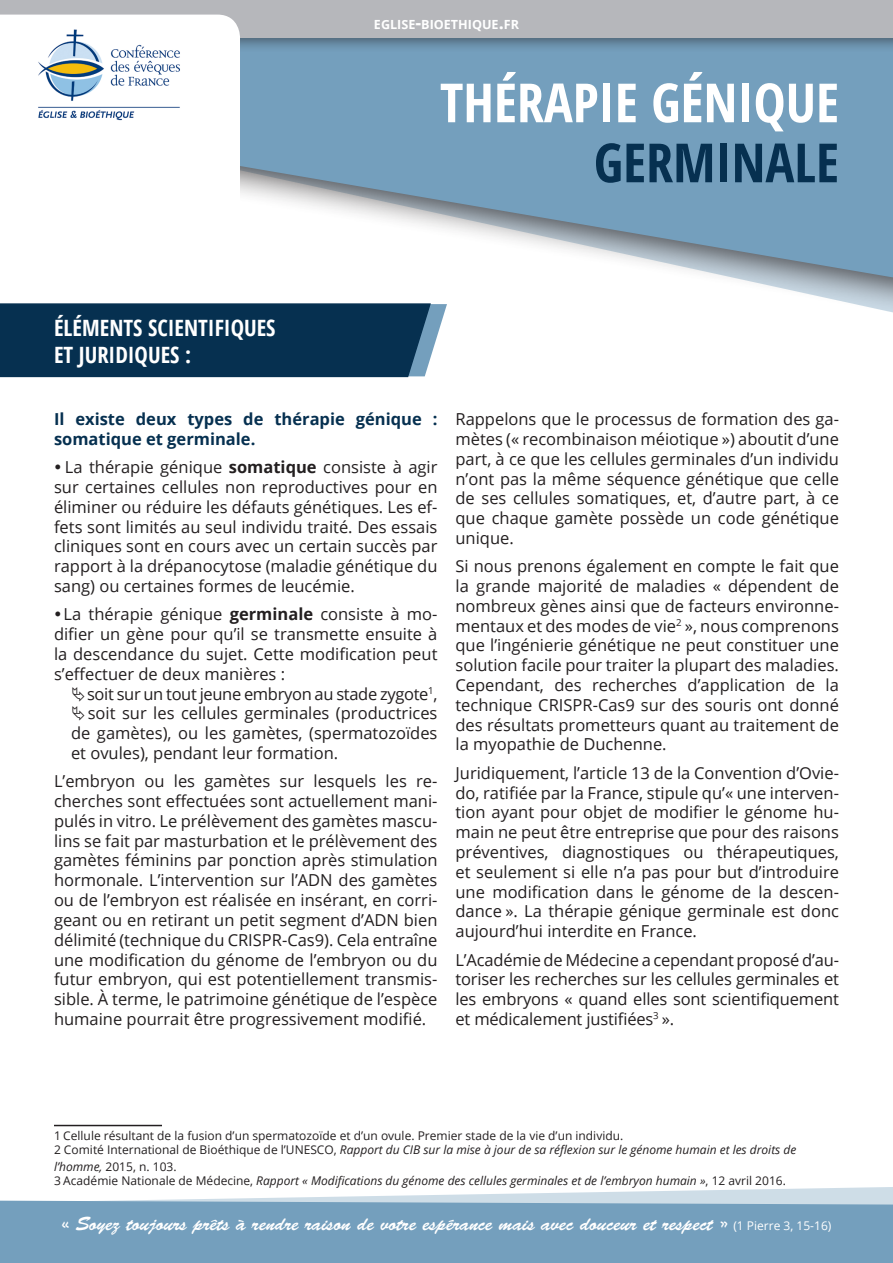
<style>
.page{position:relative;width:893px;height:1263px;background:#fff}
.page>*{position:absolute;margin:0;border:0;box-sizing:border-box;transform-origin:0 0}
.t1{font:700 condensed 54px/60px "Open Sans";color:#fff;text-align:right}
.t2{font:700 condensed 22.5px "Open Sans";color:#fff}
.t3{font:19.5px "Brush Script Std";color:#fff}
.t4{font:16.5px/19.8px "Open Sans";color:#231f20;text-align:justify}
.t5{font:700 16.5px/19.8px "Open Sans";color:#063050}
.t6{font:16.5px "Open Sans";letter-spacing:-.02em;color:#231f20}
.t7{font:700 12.6px "Open Sans";color:#fff}
.t8{font:italic 12px/16.2px "Open Sans";color:#231f20}
.t9{font:12px "Open Sans";color:#231f20}
.s1{font-size:18px}
.s2{color:#063050}
.s3{font-weight:700}
.s4{font-style:normal}
.s5{font-family:"Open Sans";font-size:12px}
</style>
<div class="page">
<svg style="left:0;top:1187px;width:893px;height:14px"></svg>
<hr style="left:54px;top:1125px;width:108px;height:1px;background:#231f20">
<div style="left:0;top:0;width:893px;height:361px;background:#231f20;opacity:.75"></div>
<svg style="left:0;top:53px;width:893px;height:224px;fill:#749fbd"></svg>
<div style="left:0;top:0;width:893px;height:53px;background:#231f20;opacity:.51"></div>
<div style="left:0;top:0;width:893px;height:37px;background:#b6b7bb"></div>
<svg style="left:0;top:15px;width:240px;height:251px"></svg>
<img style="left:34px;top:26px;width:149px;height:96px">
<div style="left:0;top:1201px;width:893px;height:62px;background:#749fbd"></div>
<svg style="left:0;top:302px;width:447px;height:76px;background:#173f5d"></svg>
<p class="t7" style="left:374px;top:16px;width:147px">EGLISE<span class="s1">-</span>BIOETHIQUE<span class="s1">.</span>FR</p>
<p class="t2" style="left:54px;top:312px;width:223px">ÉLÉMENTS SCIENTIFIQUES</p>
<p class="t2" style="left:54px;top:339px;width:139px">ET JURIDIQUES :</p>
<p class="t1" style="left:440px;top:71px;width:401px">THÉRAPIE GÉNIQUE<br><span class="s2">GERMINALE</span></p>
<p class="t5" style="left:54px;top:409px;width:385px">Il existe deux types de thérapie génique : somatique et germinale.</p>
<p class="t4" style="left:54px;top:457px;width:385px">• La thérapie génique <span class="s3">somatique</span> consiste à agir sur certaines cellules non reproductives pour en éliminer ou réduire les défauts génétiques. Les ef&shy;fets sont limités au seul individu traité. Des essais cliniques sont en cours avec un certain succès par rapport à la drépanocytose (maladie génétique du sang) ou certaines formes de leucémie.</p>
<p class="t4" style="left:54px;top:604px;width:385px">•La thérapie génique <span class="s3">germinale</span> consiste à mo&shy;difier un gène pour qu’il se transmette ensuite à la descendance du sujet. Cette modification peut s’effectuer de deux manières :</p>
<p class="t6" style="left:87px;top:682px;width:352px">soit sur un tout jeune embryon au stade zygote<sup>1</sup>,</p>
<p class="t4" style="left:71px;top:703px;width:368px;text-indent:17px">soit sur les cellules germinales (productrices de gamètes), ou les gamètes, (spermatozoïdes et ovules), pendant leur formation.</p>
<p class="t4" style="left:54px;top:771px;width:385px">L’embryon ou les gamètes sur lesquels les re&shy;cherches sont effectuées sont actuellement mani&shy;pulés in vitro. Le prélèvement des gamètes mascu&shy;lins se fait par masturbation et le prélèvement des gamètes féminins par ponction après stimulation hormonale. L’intervention sur l’ADN des gamètes ou de l’embryon est réalisée en insérant, en corri&shy;geant ou en retirant un petit segment d’ADN bien délimité (technique du CRISPR-Cas9). Cela entraîne une modification du génome de l’embryon ou du futur embryon, qui est potentiellement transmis&shy;sible. À terme, le patrimoine génétique de l’espèce humaine pourrait être progressivement modifié.</p>
<p class="t4" style="left:455px;top:409px;width:385px">Rappelons que le processus de formation des ga&shy;mètes (« recombinaison méiotique ») aboutit d’une part, à ce que les cellules germinales d’un individu n’ont pas la même séquence génétique que celle de ses cellules somatiques, et, d’autre part, à ce que chaque gamète possède un code génétique unique.</p>
<p class="t4" style="left:455px;top:556px;width:385px">Si nous prenons également en compte le fait que la grande majorité de maladies « dépendent de nombreux gènes ainsi que de facteurs environne&shy;mentaux et des modes de vie<sup>2</sup> », nous comprenons que l’ingénierie génétique ne peut constituer une solution facile pour traiter la plupart des maladies.<br>Cependant, des recherches d’application de la technique CRISPR-Cas9 sur des souris ont donné des résultats prometteurs quant au traitement de la myopathie de Duchenne.</p>
<p class="t4" style="left:455px;top:762px;width:385px">Juridiquement, l’article 13 de la Convention d’Ovie&shy;do, ratifiée par la France, stipule qu’« une interven&shy;tion ayant pour objet de modifier le génome hu&shy;main ne peut être entreprise que pour des raisons préventives, diagnostiques ou thérapeutiques, et seulement si elle n’a pas pour but d’introduire une modification dans le génome de la descen&shy;dance ». La thérapie génique germinale est donc aujourd’hui interdite en France.</p>
<p class="t4" style="left:455px;top:949px;width:385px">L’Académie de Médecine a cependant proposé d’au&shy;toriser les recherches sur les cellules germinales et les embryons « quand elles sont scientifiquement et médicalement justifiées<sup>3</sup> ».</p>
<p class="t9" style="left:54px;top:1127px;width:571px">1 Cellule résultant de la fusion d’un spermatozoïde et d’un ovule. Premier stade de la vie d’un individu.</p>
<p class="t8" style="left:54px;top:1141px;width:744px"><span class="s4">2 Comité International de Bioéthique de l’UNESCO,</span> Rapport du CIB sur la mise à jour de sa réflexion sur le génome humain et les droits de l’homme, <span class="s4">2015, n. 103.</span></p>
<p class="t8" style="left:54px;top:1172px;width:733px"><span class="s4">3 Académie Nationale de Médecine,</span> Rapport « Modifications du génome des cellules germinales et de l’embryon humain »<span class="s4">, 12 avril 2016.</span></p>
<p class="t3" style="left:62px;top:1212px;width:771px">« Soyez toujours prêts à rendre raison de votre espérance mais avec douceur et respect » <span class="s5">(1 Pierre 3, 15-16)</span></p>
</div>
